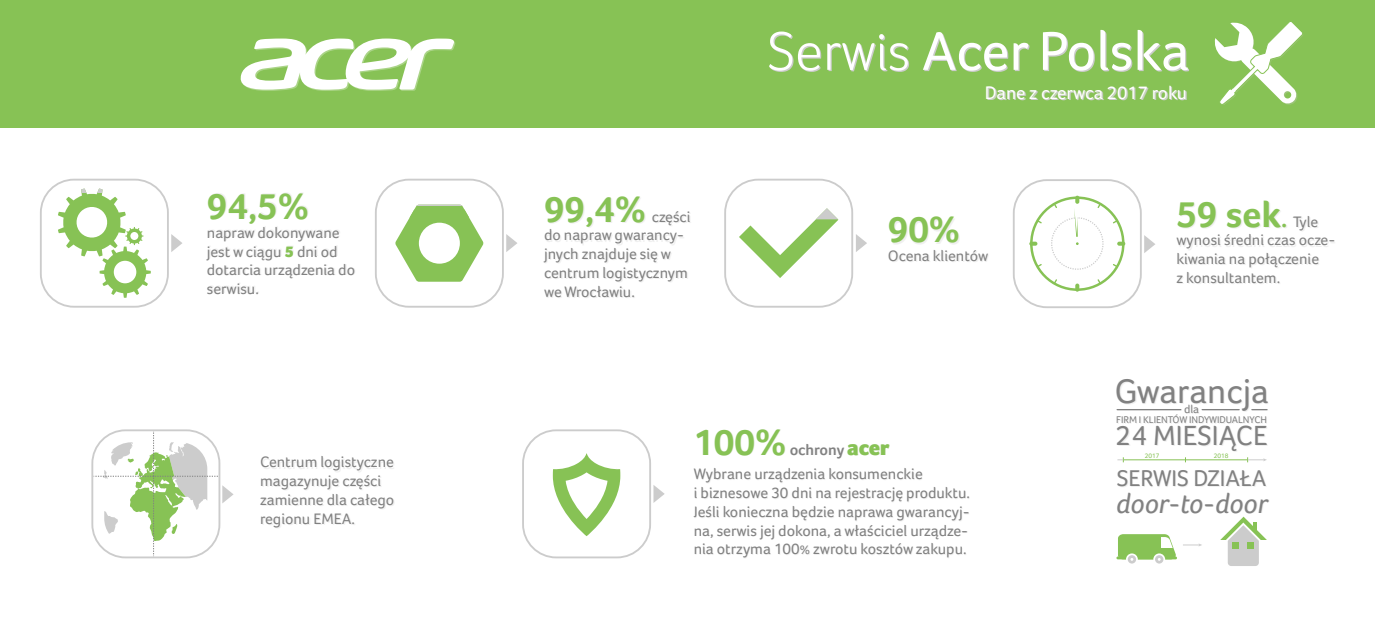
<style>
.page{position:relative;width:1375px;height:625px;background:#fff}
.page>*{position:absolute;margin:0;border:0;box-sizing:border-box;transform-origin:0 0}
.t1{font:56.25px "Acer Foco";color:#fff}
.t2{font:700 37.5px "Acer Foco";color:#87c255}
.t3{font:35.25px "Acer Foco";color:#818181}
.t4{font:italic 28.56px "Acer Foco";letter-spacing:-.005em;color:#818181}
.t5{font:28.56px "Acer Foco";letter-spacing:.005em;color:#818181}
.t6{font:23.5px "Acer Foco";color:#818181}
.t7{font:18.75px "Acer Foco";color:#fff}
.t8{font:15.62px/18.8px "Acer Foco";color:#818181}
.t9{font:11.75px "Acer Foco";color:#818181}
.t10{font:10.06px "Acer Foco";letter-spacing:-.005em;color:#818181}
.t11{font:6.75px "Acer Foco";color:#87c255}
.s1{font-weight:900;color:#87c255}
.s2{font-weight:300}
.s3{font-weight:600}
.s4{font-weight:900;font-size:21.88px;color:#87c255}
.s5{font-size:12.5px}
.s6{font-size:25px}
.s7{font-weight:400;font-size:15.62px;color:#818181}
</style>
<div class="page">
<div style="left:0;top:0;width:1375px;height:127px;background:#87c255"></div>
<hr style="left:152px;top:391px;width:3px;height:45px;background:#ccc">
<div style="left:144px;top:382px;width:19px;height:19px;background:#fff;border-radius:50%"></div>
<hr style="left:191px;top:424px;width:143px;height:2px;background:#ccc">
<svg style="left:185px;top:418px;width:13px;height:14px"></svg>
<div style="left:327px;top:418px;width:14px;height:14px;background:#fff;border-radius:50%"></div>
<hr style="left:316px;top:411px;width:166px;height:3px;background:#ccc">
<div style="left:309px;top:406px;width:14px;height:13px;background:#fff;border-radius:50%"></div>
<div style="left:475px;top:406px;width:13px;height:13px;background:#fff;border-radius:50%"></div>
<div style="left:40px;top:179px;width:129px;height:129px;border:2px solid #ccc;border-radius:33px"></div>
<hr style="left:1118px;top:410px;width:64px;height:1px;background:#ccc">
<hr style="left:1203px;top:410px;width:36px;height:1px;background:#ccc">
<hr style="left:1117px;top:409px;width:64px;height:1px;background:#818181">
<svg style="left:1252px;top:409px;width:16px;height:2px"></svg>
<hr style="left:1202px;top:409px;width:37px;height:1px;background:#818181">
<svg style="left:1247px;top:457px;width:20px;height:5px"></svg>
<svg style="left:1183px;top:544px;width:19px;height:2px"></svg>
<hr style="left:1123px;top:460px;width:125px;height:1px;background:#87c255">
<svg style="left:1117px;top:457px;width:7px;height:5px"></svg>
<hr style="left:1116px;top:557px;width:61px;height:2px;background:#87c255">
<div style="left:1128px;top:555px;width:8px;height:9px;background:#ccc;border-radius:50%"></div>
<div style="left:1155px;top:555px;width:8px;height:9px;background:#ccc;border-radius:50%"></div>
<svg style="left:1220px;top:517px;width:47px;height:49px"></svg>
<svg style="left:1118px;top:534px;width:59px;height:27px"></svg>
<svg style="left:91px;top:431px;width:143px;height:128px"></svg>
<svg style="left:58px;top:22px;width:1317px;height:276px"></svg>
<svg style="left:653px;top:485px;width:12px;height:18px"></svg>
<div style="left:522px;top:429px;width:129px;height:129px;border:2px solid #ccc;border-radius:33px"></div>
<svg style="left:553px;top:453px;width:67px;height:83px"></svg>
<h2 class="t2" style="left:207px;top:184px;width:104px">94,5%</h2>
<p class="t8" style="left:207px;top:223px;width:150px">napraw dokonywane jest w ciągu <span class="s1">5</span> dni od dotarcia urządzenia do serwisu.</p>
<p class="t8" style="left:260px;top:453px;width:136px">Centrum logistyczne magazynuje części zamienne dla całego regionu EMEA.</p>
<h1 class="t1" style="left:767px;top:18px;width:423px"><span class="s2">Serwis</span> Acer Polska</h1>
<p class="t7" style="left:985px;top:81px;width:203px">Dane z czerwca 2017 roku</p>
<h2 class="t2" style="left:544px;top:187px;width:104px">99,4%</h2>
<p class="t8" style="left:544px;top:207px;width:148px;text-indent:108px">części do napraw gwarancy&shy;jnych znajduje się w centrum logistycznym we Wrocławiu.</p>
<h2 class="t2" style="left:888px;top:208px;width:74px">90%</h2>
<p class="t8" style="left:888px;top:246px;width:102px">Ocena klientów</p>
<h2 class="t2" style="left:693px;top:420px;width:94px">100%</h2>
<p class="t8" style="left:694px;top:437px;width:231px;line-height:24.8px;text-indent:96px"><span class="s3">ochrony</span> <span class="s4">acer<br></span>Wybrane urządzenia konsumenckie</p>
<p class="t8" style="left:694px;top:483px;width:278px">i biznesowe 30 dni na rejestrację produktu.<br>Jeśli konieczna będzie naprawa gwarancyj&shy;na, serwis jej dokona, a właściciel urządze&shy;nia otrzyma 100<span class="s5">%</span> zwrotu kosztów zakupu.</p>
<h2 class="t2" style="left:1176px;top:192px;width:143px">59 sek<span class="s6">.</span> <span class="s7">Tyle</span></h2>
<p class="t8" style="left:1176px;top:231px;width:160px">wynosi średni czas ocze&shy;kiwania na połączenie<br>z konsultantem.</p>
<h3 class="t3" style="left:1114px;top:371px;width:156px">Gwarancja</h3>
<p class="t9" style="left:1184px;top:403px;width:17px">dla</p>
<p class="t10" style="left:1116px;top:414px;width:152px">FIRM I KLIENTÓW INDYWIDUALNYCH</p>
<h3 class="t5" style="left:1116px;top:419px;width:154px">24 MIESIĄCE</h3>
<h3 class="t6" style="left:1117px;top:464px;width:151px">SERWIS DZIAŁA</h3>
<h3 class="t4" style="left:1116px;top:486px;width:154px">door-to-door</h3>
<p class="t11" style="left:1145px;top:452px;width:16px">2017</p>
<p class="t11" style="left:1214px;top:452px;width:16px">2018</p>
</div>
